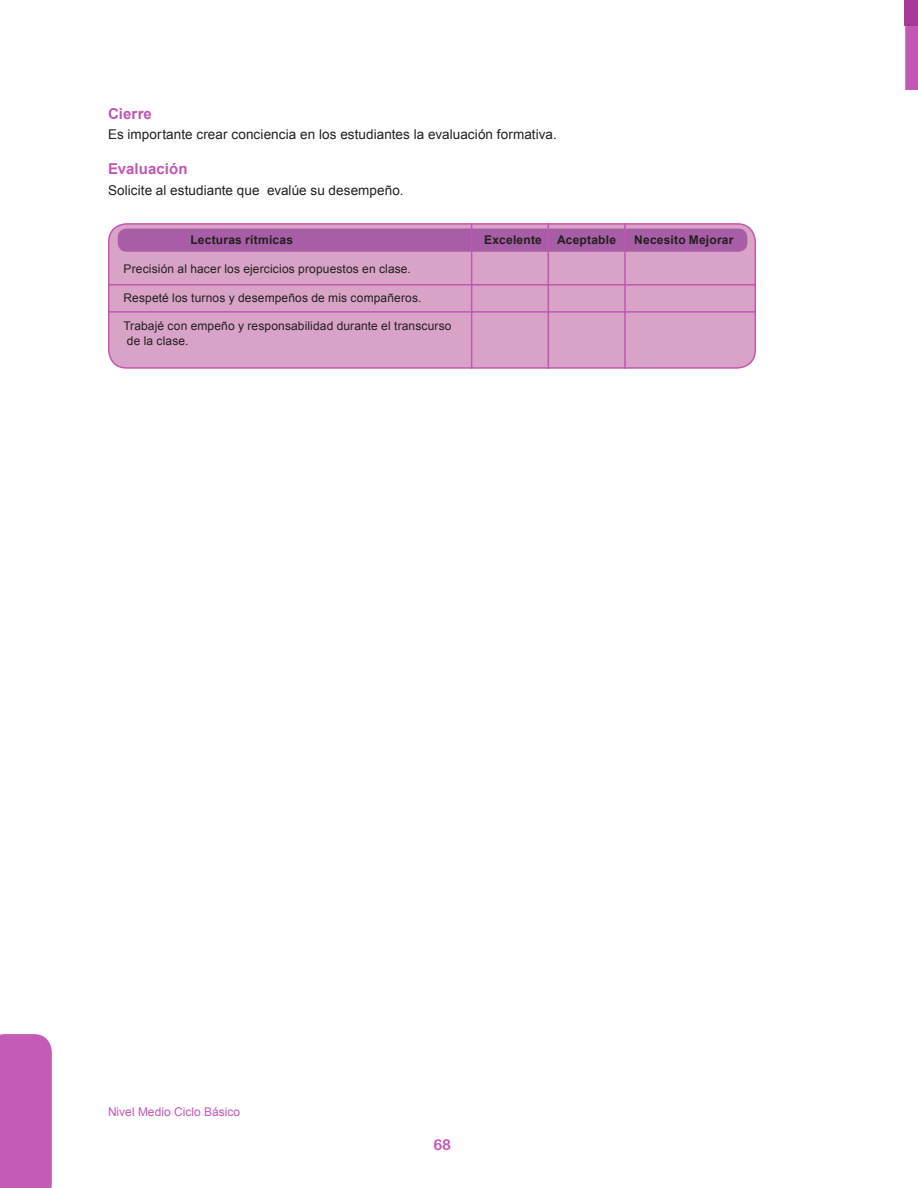
<style>
.page{position:relative;width:918px;height:1188px;background:#fff}
.page>*{position:absolute;margin:0;border:0;box-sizing:border-box;transform-origin:0 0}
.texto_de_tablas{font:700 15px "Arial";letter-spacing:.01em;color:#c355b4}
.t1{font:15px "Arial Rounded MT Bold";color:#c355b4}
.texto_de_tablas-2{font:13.5px "Arial";letter-spacing:.005em;color:#231f20}
.texto_de_tablas-3{font:12px "Arial";letter-spacing:.01em;color:#231f20}
.texto_de_tablas-4{font:700 12px "Arial";letter-spacing:.02em;color:#231f20}
.t2{font:12px "Arial";color:#c355b4}
</style>
<div class="page">
<div style="left:109px;top:224px;width:646px;height:144px;background:#d8a3c7;border-radius:18px"></div>
<div style="left:108px;top:223px;width:648px;height:146px;border:2px solid #c355b4;border-radius:18px"></div>
<div style="left:118px;top:229px;width:629px;height:23px;background:#a75ea6;border-radius:9px"></div>
<hr style="left:548px;top:223px;width:1px;height:146px;background:#c355b4">
<hr style="left:471px;top:223px;width:1px;height:146px;background:#c355b4">
<hr style="left:624px;top:223px;width:2px;height:146px;background:#c355b4">
<hr style="left:108px;top:284px;width:648px;height:2px;background:#c355b4">
<hr style="left:108px;top:311px;width:648px;height:2px;background:#c355b4">
<svg style="left:905px;top:26px;width:13px;height:64px"></svg>
<div style="left:904px;top:0;width:14px;height:26px;background:#a53898"></div>
<div style="left:0;top:1034px;width:52px;height:154px;background:#c55bb6"></div>
<p class="texto_de_tablas" style="left:108px;top:103px;width:46px">Cierre</p>
<p class="texto_de_tablas-2" style="left:108px;top:126px;width:450px">Es importante crear conciencia en los estudiantes la evaluación formativa.</p>
<p class="texto_de_tablas" style="left:108px;top:159px;width:81px">Evaluación</p>
<p class="texto_de_tablas-2" style="left:108px;top:181px;width:297px">Solicite al estudiante que evalúe su desempeño.</p>
<p class="texto_de_tablas-4" style="left:190px;top:232px;width:104px">Lecturas rítmicas</p>
<p class="texto_de_tablas-4" style="left:484px;top:232px;width:59px">Excelente</p>
<p class="texto_de_tablas-4" style="left:557px;top:232px;width:61px">Aceptable</p>
<p class="texto_de_tablas-4" style="left:634px;top:232px;width:101px">Necesito Mejorar</p>
<p class="texto_de_tablas-3" style="left:124px;top:261px;width:289px">Precisión al hacer los ejercicios propuestos en clase.</p>
<p class="texto_de_tablas-3" style="left:124px;top:290px;width:299px">Respeté los turnos y desempeños de mis compañeros.</p>
<p class="texto_de_tablas-3" style="left:124px;top:318px;width:329px">Trabajé con empeño y responsabilidad durante el transcurso</p>
<p class="texto_de_tablas-3" style="left:127px;top:333px;width:63px">de la clase.</p>
<p class="t2" style="left:108px;top:1104px;width:134px">Nivel Medio Ciclo Básico</p>
<p class="t1" style="left:433px;top:1135px;width:19px">68</p>
</div>
